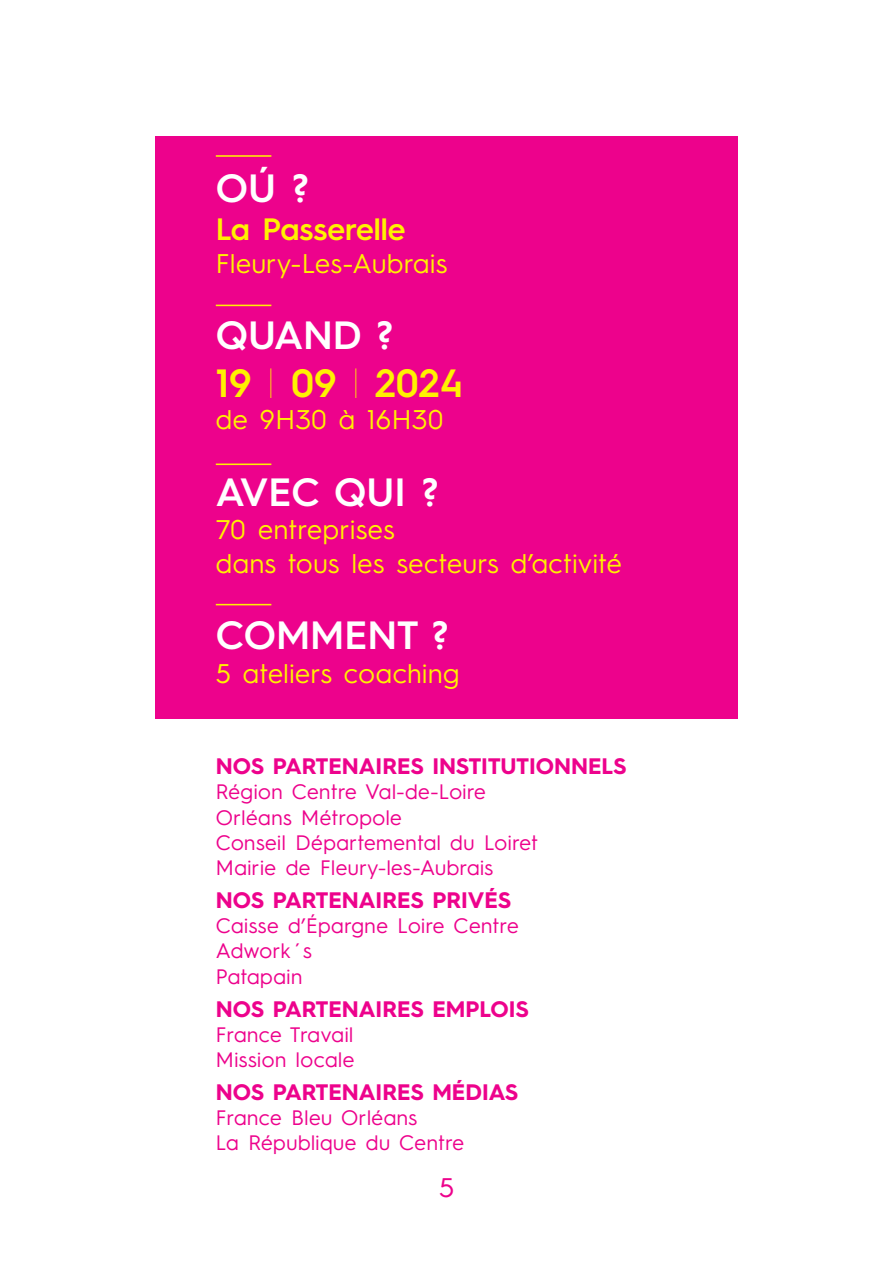
<style>
.page{position:relative;width:893px;height:1263px;background:#fff}
.page>*{position:absolute;margin:0;border:0;box-sizing:border-box;transform-origin:0 0}
.t1{font:600 39.6px "Hurme Geometric Sans 3";color:#fff}
.t2{font:600 39.6px/47.4px "Hurme Geometric Sans 3";color:#fff101}
.t3{font:600 31.05px "Hurme Geometric Sans 3";color:#fff101}
.t4{font:27.15px/33.3px "Hurme Geometric Sans 3";letter-spacing:.025em;color:#fff101}
.t5{font:27px "Hurme Geometric Sans 3";color:#ed028c}
.t6{font:700 22.5px "Hurme Geometric Sans 3";color:#ed028c}
.t7{font:21px/25.2px "Hurme Geometric Sans 3";letter-spacing:.025em;color:#ed028c}
.s1{color:#fff}
.s2{font-weight:100}
</style>
<div class="page">
<div style="left:155px;top:136px;width:583px;height:583px;background:#ed028c"></div>
<hr style="left:216px;top:155px;width:55px;height:2px;background:#fff101">
<hr style="left:216px;top:305px;width:55px;height:1px;background:#fff101">
<hr style="left:216px;top:463px;width:55px;height:2px;background:#fff101">
<hr style="left:216px;top:604px;width:55px;height:1px;background:#fff101">
<h1 class="t1" style="left:216px;top:161px;width:94px">OÚ ?</h1>
<h2 class="t3" style="left:216px;top:207px;width:191px">La Passerelle</h2>
<p class="t4" style="left:216px;top:245px;width:233px">Fleury-Les-Aubrais</p>
<h1 class="t2" style="left:216px;top:309px;width:249px"><span class="s1">QUAND ?<br></span>19 <span class="s2">|</span> 09 <span class="s2">|</span> 2024</h1>
<p class="t4" style="left:216px;top:401px;width:229px">de 9H30 à 16H30</p>
<h1 class="t1" style="left:216px;top:464px;width:224px">AVEC QUI ?</h1>
<p class="t4" style="left:216px;top:511px;width:407px">70 entreprises<br>dans tous les secteurs d’activité</p>
<h1 class="t1" style="left:216px;top:607px;width:234px">COMMENT ?</h1>
<p class="t4" style="left:216px;top:654px;width:245px">5 ateliers coaching</p>
<p class="t6" style="left:216px;top:750px;width:412px">NOS PARTENAIRES INSTITUTIONNELS</p>
<p class="t7" style="left:216px;top:778px;width:324px">Région Centre Val-de-Loire<br>Orléans Métropole<br>Conseil Départemental du Loiret<br>Mairie de Fleury-les-Aubrais</p>
<p class="t6" style="left:216px;top:884px;width:297px">NOS PARTENAIRES PRIVÉS</p>
<p class="t7" style="left:216px;top:912px;width:304px">Caisse d’Épargne Loire Centre<br>Adwork´s<br>Patapain</p>
<p class="t6" style="left:216px;top:993px;width:314px">NOS PARTENAIRES EMPLOIS</p>
<p class="t7" style="left:216px;top:1020px;width:140px">France Travail<br>Mission locale</p>
<p class="t6" style="left:216px;top:1076px;width:304px">NOS PARTENAIRES MÉDIAS</p>
<p class="t7" style="left:216px;top:1104px;width:250px">France Bleu Orléans<br>La République du Centre</p>
<p class="t5" style="left:439px;top:1169px;width:16px">5</p>
</div>
